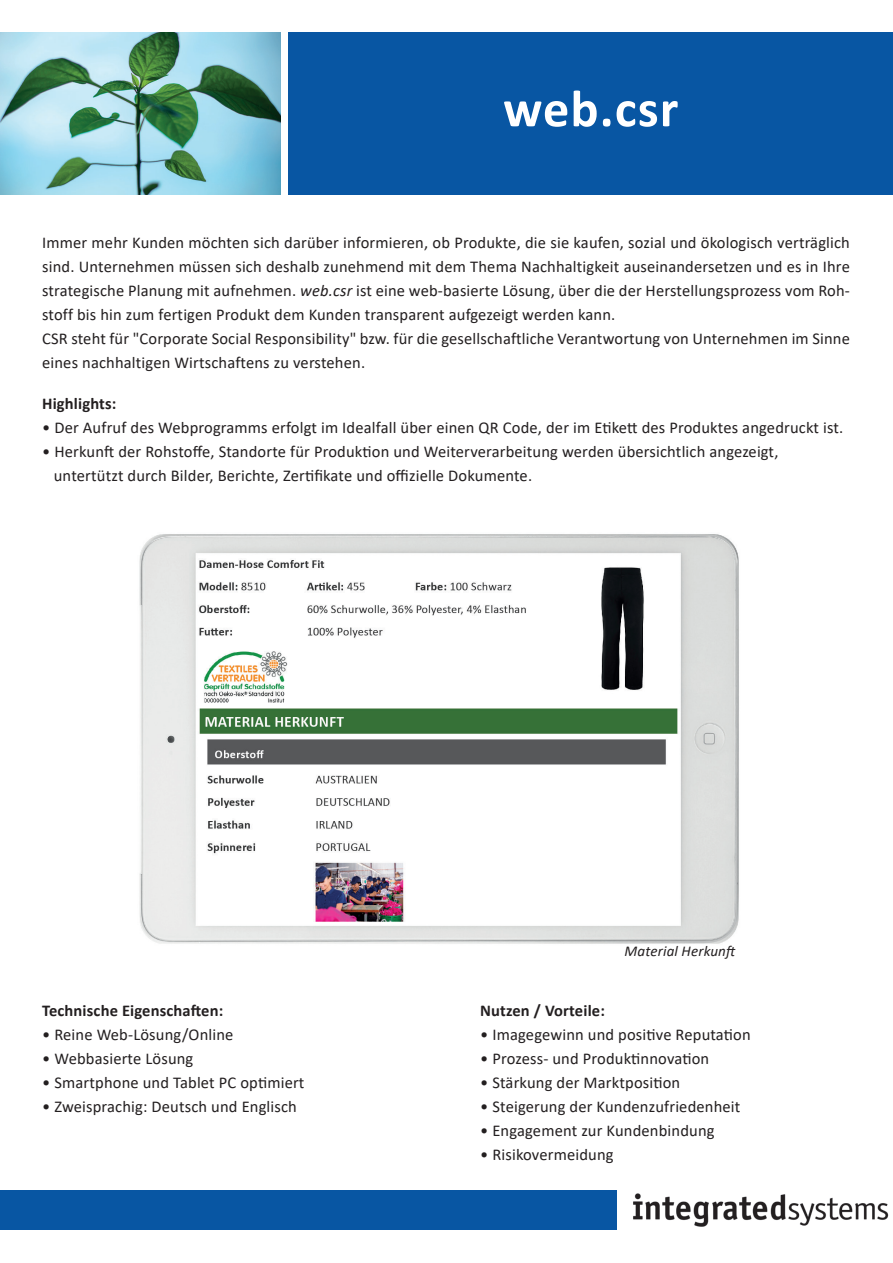
<style>
.page{position:relative;width:893px;height:1263px;background:#fff}
.page>*{position:absolute;margin:0;border:0;box-sizing:border-box;transform-origin:0 0}
.t1{font:700 52.5px "Calibri";letter-spacing:.02em;color:#fff}
.t2{font:16.5px/24px "Calibri";letter-spacing:.01em;color:#231f20}
.t3{font:700 16.5px "Calibri";letter-spacing:.01em;color:#231f20}
.t4{font:italic 15px "Calibri";letter-spacing:.01em;color:#231f20}
.s1{font-style:italic}
</style>
<div class="page">
<img style="left:139px;top:534px;width:600px;height:410px">
<div style="left:288px;top:33px;width:605px;height:162px;background:#0856a3"></div>
<img style="left:0;top:33px;width:280px;height:161px">
<div style="left:0;top:1190px;width:616px;height:40px;background:#0856a3"></div>
<img style="left:633px;top:1193px;width:256px;height:34px">
<h1 class="t1" style="left:503px;top:72px;width:177px">web.csr</h1>
<p class="t2" style="left:42px;top:230px;width:809px">Immer mehr Kunden möchten sich darüber informieren, ob Produkte, die sie kaufen, sozial und ökologisch verträglich sind. Unternehmen müssen sich deshalb zunehmend mit dem Thema Nachhaltigkeit auseinandersetzen und es in Ihre strategische Planung mit aufnehmen. <span class="s1">web.csr</span> ist eine web-basierte Lösung, über die der Herstellungsprozess vom Roh&shy;stoff bis hin zum fertigen Produkt dem Kunden transparent aufgezeigt werden kann.<br>CSR steht für "Corporate Social Responsibility" bzw. für die gesellschaftliche Verantwortung von Unternehmen im Sinne eines nachhaltigen Wirtschaftens zu verstehen.</p>
<p class="t3" style="left:42px;top:392px;width:76px">Highlights:</p>
<p class="t2" style="left:42px;top:415px;width:803px">• Der Aufruf des Webprogramms erfolgt im Idealfall über einen QR Code, der im Etikett des Produktes angedruckt ist.</p>
<p class="t2" style="left:54px;top:439px;width:726px;text-indent:-12px">• Herkunft der Rohstoffe, Standorte für Produktion und Weiterverarbeitung werden übersichtlich angezeigt, untertützt durch Bilder, Berichte, Zertifikate und offizielle Dokumente.</p>
<p class="t3" style="left:42px;top:999px;width:183px">Technische Eigenschaften:</p>
<p class="t2" style="left:42px;top:1022px;width:193px">• Reine Web-Lösung/Online</p>
<p class="t2" style="left:42px;top:1046px;width:153px">• Webbasierte Lösung</p>
<p class="t2" style="left:42px;top:1070px;width:264px">• Smartphone und Tablet PC optimiert</p>
<p class="t2" style="left:42px;top:1094px;width:256px">• Zweisprachig: Deutsch und Englisch</p>
<p class="t4" style="left:625px;top:940px;width:114px">Material Herkunft</p>
<p class="t3" style="left:480px;top:999px;width:126px">Nutzen / Vorteile:</p>
<p class="t2" style="left:480px;top:1022px;width:272px">• Imagegewinn und positive Reputation</p>
<p class="t2" style="left:480px;top:1046px;width:231px">• Prozess- und Produktinnovation</p>
<p class="t2" style="left:480px;top:1070px;width:202px">• Stärkung der Marktposition</p>
<p class="t2" style="left:480px;top:1094px;width:262px">• Steigerung der Kundenzufriedenheit</p>
<p class="t2" style="left:480px;top:1118px;width:236px">• Engagement zur Kundenbindung</p>
<p class="t2" style="left:480px;top:1142px;width:135px">• Risikovermeidung</p>
</div>
